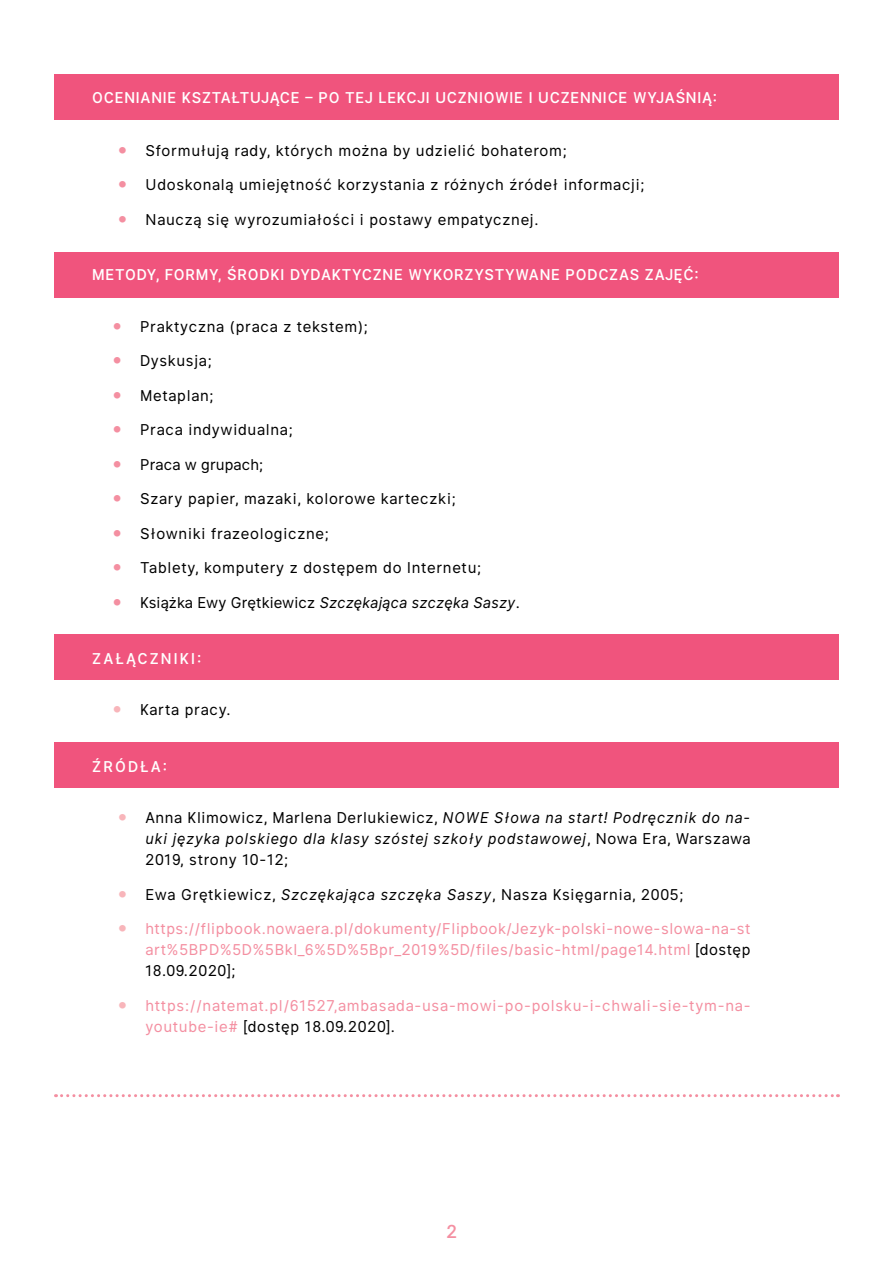
<style>
.page{position:relative;width:893px;height:1263px;background:#fff}
.page>*{position:absolute;margin:0;border:0;box-sizing:border-box;transform-origin:0 0}
.t1{font:500 18px "Interface";color:#f48fa1}
.t2{font:15px "Interface";letter-spacing:.05em;color:#000}
.t3{font:15px/21px "Interface";letter-spacing:.05em;color:#f48fa1;text-align:justify}
.t4{font:italic 15px/21px "Interface";letter-spacing:.04em;color:#000001;text-align:justify}
.t5{font:500 15px "Interface";letter-spacing:.05em;color:#fff}
.t6{font:15px "Interface";letter-spacing:.05em;color:#000001}
.t7{font:italic 15px "Interface";letter-spacing:.01em;color:#000001}
.t8{font:15px "Interface";letter-spacing:.01em;color:#000}
.t9{font:500 15px "Interface";letter-spacing:.14em;color:#fff}
.s1{font-size:18px;color:#f48fa1}
.s2{color:#000001}
.s3{font-style:normal;font-size:18px;color:#f48fa1}
.s4{font-style:normal;color:#000}
.s5{font-style:normal}
.s6{font-size:18px;color:#f8b5ba}
.s7{font-style:normal;font-size:18px;color:#f8b5ba}
.s8{font-style:italic}
</style>
<div class="page">
<div style="left:54px;top:252px;width:785px;height:45px;background:#f0547d"></div>
<div style="left:54px;top:74px;width:785px;height:45px;background:#f0547d"></div>
<svg style="left:56px;top:1094px;width:782px;height:3px"></svg>
<div style="left:54px;top:635px;width:785px;height:45px;background:#f0547d"></div>
<div style="left:54px;top:743px;width:785px;height:45px;background:#f0547d"></div>
<p class="t5" style="left:92px;top:87px;width:626px">OCENIANIE KSZTAŁTUJĄCE – PO TEJ LEKCJI UCZNIOWIE I UCZENNICE WYJAŚNIĄ:</p>
<p class="t2" style="left:119px;top:140px;width:450px"><span class="s1">•</span> Sformułują rady, których można by udzielić bohaterom;</p>
<p class="t2" style="left:119px;top:174px;width:527px"><span class="s1">•</span> Udoskonalą umiejętność korzystania z różnych źródeł informacji;</p>
<p class="t2" style="left:119px;top:209px;width:421px"><span class="s1">•</span> Nauczą się wyrozumiałości i postawy empatycznej<span class="s2">.</span></p>
<p class="t5" style="left:92px;top:264px;width:608px">METODY, FORMY, ŚRODKI DYDAKTYCZNE WYKORZYSTYWANE PODCZAS ZAJĘĆ:</p>
<p class="t2" style="left:113px;top:315px;width:256px"><span class="s1">•</span> Praktyczna (praca z tekstem);</p>
<p class="t2" style="left:113px;top:350px;width:100px"><span class="s1">•</span> Dyskusja;</p>
<p class="t2" style="left:113px;top:384px;width:102px"><span class="s1">•</span> Metaplan;</p>
<p class="t2" style="left:113px;top:419px;width:181px"><span class="s1">•</span> Praca indywidualna;</p>
<p class="t8" style="left:113px;top:453px;width:152px"><span class="s1">•</span> Praca w grupach;</p>
<p class="t2" style="left:113px;top:488px;width:344px"><span class="s1">•</span> Szary papier, mazaki, kolorowe karteczki;</p>
<p class="t2" style="left:113px;top:522px;width:217px"><span class="s1">•</span> Słowniki frazeologiczne;</p>
<p class="t2" style="left:113px;top:557px;width:370px"><span class="s1">•</span> Tablety, komputery z dostępem do Internetu;</p>
<p class="t7" style="left:113px;top:591px;width:408px"><span class="s3">•</span> <span class="s4">Książka Ewy Grętkiewicz</span> Szczękająca szczęka Saszy<span class="s5">.</span></p>
<p class="t9" style="left:92px;top:648px;width:111px">ZAŁĄCZNIKI:</p>
<p class="t6" style="left:113px;top:699px;width:119px"><span class="s6">•</span> Karta pracy.</p>
<p class="t5" style="left:92px;top:756px;width:77px">ŹRÓDŁA:</p>
<p class="t4" style="left:145px;top:807px;width:607px;text-indent:-27px"><span class="s7">•</span> <span class="s5">Anna Klimowicz, Marlena Derlukiewicz,</span> NOWE Słowa na start! Podręcznik do na&shy;uki języka polskiego dla klasy szóstej szkoły podstawowej<span class="s5">, Nowa Era, Warszawa 2019, strony 10-12;</span></p>
<p class="t6" style="left:118px;top:884px;width:567px"><span class="s6">•</span> Ewa Grętkiewicz, <span class="s8">Szczękająca szczęka Saszy</span>, Nasza Księgarnia, 2005;</p>
<p class="t3" style="left:145px;top:918px;width:607px;text-indent:-27px"><span class="s6">•</span> https://flipbook.nowaera.pl/dokumenty/Flipbook/Jezyk-polski-nowe-slowa-na-st art%5BPD%5D%5Bkl_6%5D%5Bpr_2019%5D/files/basic-html/page14.html <span class="s2">[dostęp 18.09.2020];</span></p>
<p class="t3" style="left:145px;top:994px;width:607px;text-indent:-27px"><span class="s6">•</span> https://natemat.pl/61527,ambasada-usa-mowi-po-polsku-i-chwali-sie-tym-na&shy;youtube-ie# <span class="s2">[dostęp 18.09.2020].</span></p>
<p class="t1" style="left:446px;top:1218px;width:12px">2</p>
</div>
